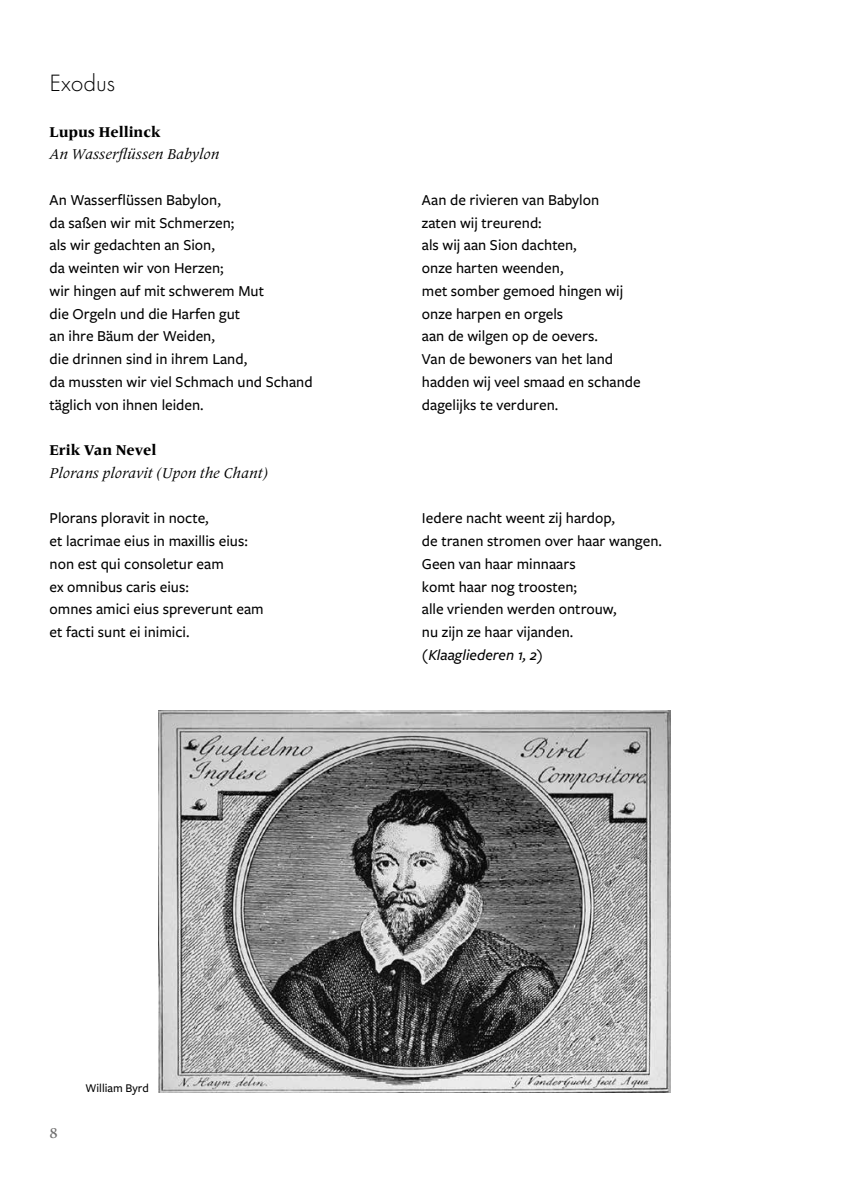
<style>
.page{position:relative;width:844px;height:1191px;background:#fff}
.page>*{position:absolute;margin:0;border:0;box-sizing:border-box;transform-origin:0 0}
.t1{font:300 24.5px "Futura PT";color:#000}
.t2{font:500 15.75px/22.8px "Freight Sans Pro";color:#000}
.t3{font:italic 500 15.75px "Freight Sans Pro";color:#000}
.t4{font:italic 14.88px "Frutiger Serif LT Pro";color:#000}
.t5{font:800 14.88px "Frutiger Serif LT Pro";color:#000}
.t6{font:500 14.88px "Frutiger Serif LT Pro";color:#706f6f}
.t7{font:500 12.25px "Freight Sans Pro";color:#000}
</style>
<div class="page">
<img style="left:159px;top:710px;width:511px;height:382px">
<h1 class="t1" style="left:50px;top:69px;width:67px">Exodus</h1>
<p class="t5" style="left:50px;top:123px;width:112px">Lupus Hellinck</p>
<p class="t4" style="left:50px;top:145px;width:171px">An Wasserflüssen Babylon</p>
<p class="t2" style="left:50px;top:188px;width:264px">An Wasserflüssen Babylon,<br>da saßen wir mit Schmerzen;<br>als wir gedachten an Sion,<br>da weinten wir von Herzen;<br>wir hingen auf mit schwerem Mut<br>die Orgeln und die Harfen gut<br>an ihre Bäum der Weiden,<br>die drinnen sind in ihrem Land,<br>da mussten wir viel Schmach und Schand täglich von ihnen leiden.</p>
<p class="t5" style="left:50px;top:441px;width:108px">Erik Van Nevel</p>
<p class="t4" style="left:50px;top:464px;width:220px">Plorans ploravit (Upon the Chant)</p>
<p class="t2" style="left:50px;top:506px;width:215px">Plorans ploravit in nocte,<br>et lacrimae eius in maxillis eius: non est qui consoletur eam<br>ex omnibus caris eius:<br>omnes amici eius spreverunt eam et facti sunt ei inimici.</p>
<p class="t2" style="left:422px;top:188px;width:220px">Aan de rivieren van Babylon<br>zaten wij treurend:<br>als wij aan Sion dachten,<br>onze harten weenden,<br>met somber gemoed hingen wij onze harpen en orgels<br>aan de wilgen op de oevers.<br>Van de bewoners van het land hadden wij veel smaad en schande dagelijks te verduren.</p>
<p class="t2" style="left:422px;top:506px;width:241px">Iedere nacht weent zij hardop,<br>de tranen stromen over haar wangen.<br>Geen van haar minnaars<br>komt haar nog troosten;<br>alle vrienden werden ontrouw,<br>nu zijn ze haar vijanden.</p>
<p class="t3" style="left:422px;top:644px;width:122px">(Klaagliederen 1, 2)</p>
<p class="t6" style="left:50px;top:1124px;width:10px">8</p>
<p class="t7" style="left:85px;top:1080px;width:65px">William Byrd</p>
</div>
